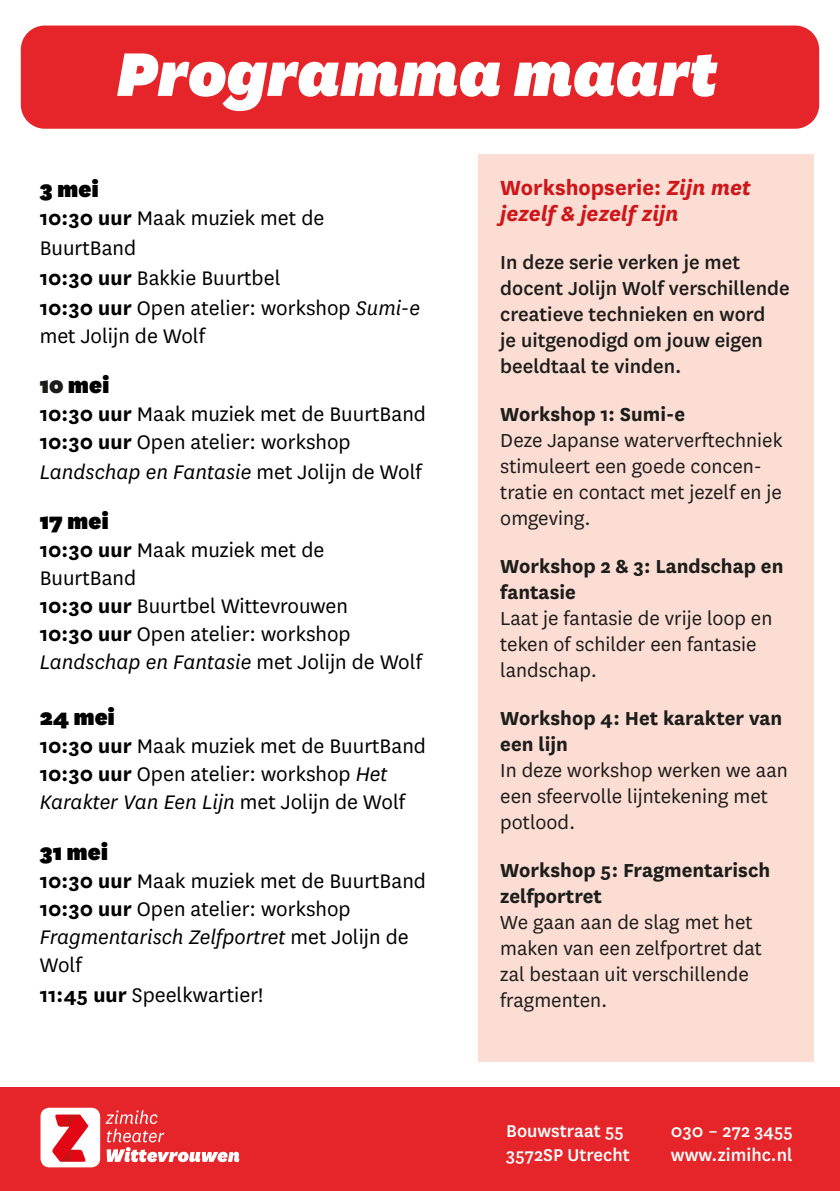
<style>
.page{position:relative;width:840px;height:1191px;background:#fff}
.page>*{position:absolute;margin:0;border:0;box-sizing:border-box;transform-origin:0 0}
.t1{font:italic 900 72px "National";color:#fff}
.t2{font:900 26px "National";color:#000}
.t3{font:italic 700 24px/26px "National";color:#cd171a}
.t4{font:23px/28px "National";color:#000}
.t5{font:22px/26px "National";color:#1d1d1b}
.t6{font:500 22px/26px "National";color:#1d1d1b}
.t7{font:700 22px/26px "National";color:#1d1d1b}
.t8{font:500 20px "National";color:#fff}
.s1{font-weight:700}
.s2{font-style:italic}
.s3{color:#1d1d1b}
.s4{font-style:normal}
</style>
<div class="page">
<div style="left:0;top:1087px;width:839px;height:104px;background:#e52529"></div>
<svg style="left:105px;top:1110px;width:134px;height:52px"></svg>
<div style="left:40px;top:1107px;width:60px;height:60px;background:#fff;border-radius:9px"></div>
<svg style="left:52px;top:1114px;width:36px;height:48px"></svg>
<div style="left:21px;top:26px;width:797px;height:103px;background:#e52529;border-radius:24px"></div>
<div style="left:477px;top:154px;width:336px;height:907px;background:#fcdcd1"></div>
<p class="t1" style="left:116px;top:24px;width:603px">Programma maart</p>
<p class="t2" style="left:40px;top:171px;width:61px">3 mei</p>
<p class="t4" style="left:40px;top:203px;width:286px"><span class="s1">10:30 uur</span> Maak muziek met de</p>
<p class="t4" style="left:40px;top:233px;width:98px">BuurtBand</p>
<p class="t4" style="left:40px;top:263px;width:242px"><span class="s1">10:30 uur</span> Bakkie Buurtbel</p>
<p class="t4" style="left:40px;top:293px;width:381px"><span class="s1">10:30 uur</span> Open atelier: workshop <span class="s2">Sumi-e </span>met Jolijn de Wolf</p>
<p class="t2" style="left:40px;top:367px;width:71px"><span class="s3">10</span> mei</p>
<p class="t4" style="left:40px;top:399px;width:387px"><span class="s1">10:30 uur</span> Maak muziek met de BuurtBand</p>
<p class="t4" style="left:40px;top:426px;width:383px;line-height:30px"><span class="s1">10:30 uur</span> Open atelier: workshop<br><span class="s2">Landschap en Fantasie</span> met Jolijn de Wolf</p>
<p class="t2" style="left:40px;top:503px;width:71px">17 mei</p>
<p class="t4" style="left:40px;top:535px;width:286px"><span class="s1">10:30 uur</span> Maak muziek met de</p>
<p class="t4" style="left:40px;top:563px;width:98px">BuurtBand</p>
<p class="t4" style="left:40px;top:591px;width:310px"><span class="s1">10:30 uur</span> Buurtbel Wittevrouwen</p>
<p class="t4" style="left:40px;top:619px;width:383px"><span class="s1">10:30 uur</span> Open atelier: workshop<br><span class="s2">Landschap en Fantasie</span> met Jolijn de Wolf</p>
<p class="t2" style="left:40px;top:699px;width:77px">24 mei</p>
<p class="t4" style="left:40px;top:731px;width:387px"><span class="s1">10:30 uur</span> Maak muziek met de BuurtBand</p>
<p class="t4" style="left:40px;top:759px;width:367px"><span class="s1">10:30 uur</span> Open atelier: workshop <span class="s2">Het<br>Karakter Van Een Lijn</span> met Jolijn de Wolf</p>
<p class="t2" style="left:40px;top:833px;width:70px">31 mei</p>
<p class="t4" style="left:40px;top:865px;width:387px"><span class="s1">10:30 uur</span> Maak muziek met de BuurtBand</p>
<p class="t4" style="left:40px;top:893px;width:370px"><span class="s1">10:30 uur</span> Open atelier: workshop<br><span class="s2">Fragmentarisch Zelfportret</span> met Jolijn de<br>Wolf</p>
<p class="t4" style="left:40px;top:979px;width:225px"><span class="s1">11:45 uur</span> Speelkwartier!</p>
<p class="t3" style="left:500px;top:173px;width:252px"><span class="s4">Workshopserie:</span> Zijn met jezelf &amp; jezelf zijn</p>
<p class="t6" style="left:500px;top:248px;width:291px">In deze serie verken je met docent Jolijn Wolf verschillende creatieve technieken en word<br>je uitgenodigd om jouw eigen beeldtaal te vinden.</p>
<p class="t7" style="left:500px;top:400px;width:186px">Workshop 1: Sumi-e</p>
<p class="t5" style="left:500px;top:426px;width:284px">Deze Japanse waterverftechniek stimuleert een goede concen&shy;tratie en contact met jezelf en je omgeving.</p>
<p class="t7" style="left:500px;top:552px;width:284px">Workshop 2 &amp; 3: Landschap en fantasie</p>
<p class="t5" style="left:500px;top:604px;width:273px">Laat je fantasie de vrije loop en teken of schilder een fantasie landschap.</p>
<p class="t7" style="left:500px;top:704px;width:283px">Workshop 4: Het karakter van een lijn</p>
<p class="t5" style="left:500px;top:756px;width:289px">In deze workshop werken we aan een sfeervolle lijntekening met potlood.</p>
<p class="t7" style="left:500px;top:856px;width:271px">Workshop 5: Fragmentarisch zelfportret</p>
<p class="t5" style="left:500px;top:908px;width:263px">We gaan aan de slag met het maken van een zelfportret dat zal bestaan uit verschillende fragmenten.</p>
<p class="t8" style="left:506px;top:1117px;width:119px">Bouwstraat 55</p>
<p class="t8" style="left:506px;top:1141px;width:125px">3572SP Utrecht</p>
<p class="t8" style="left:670px;top:1117px;width:123px">030 – 272 3455</p>
<p class="t8" style="left:670px;top:1141px;width:123px">www.zimihc.nl</p>
</div>
